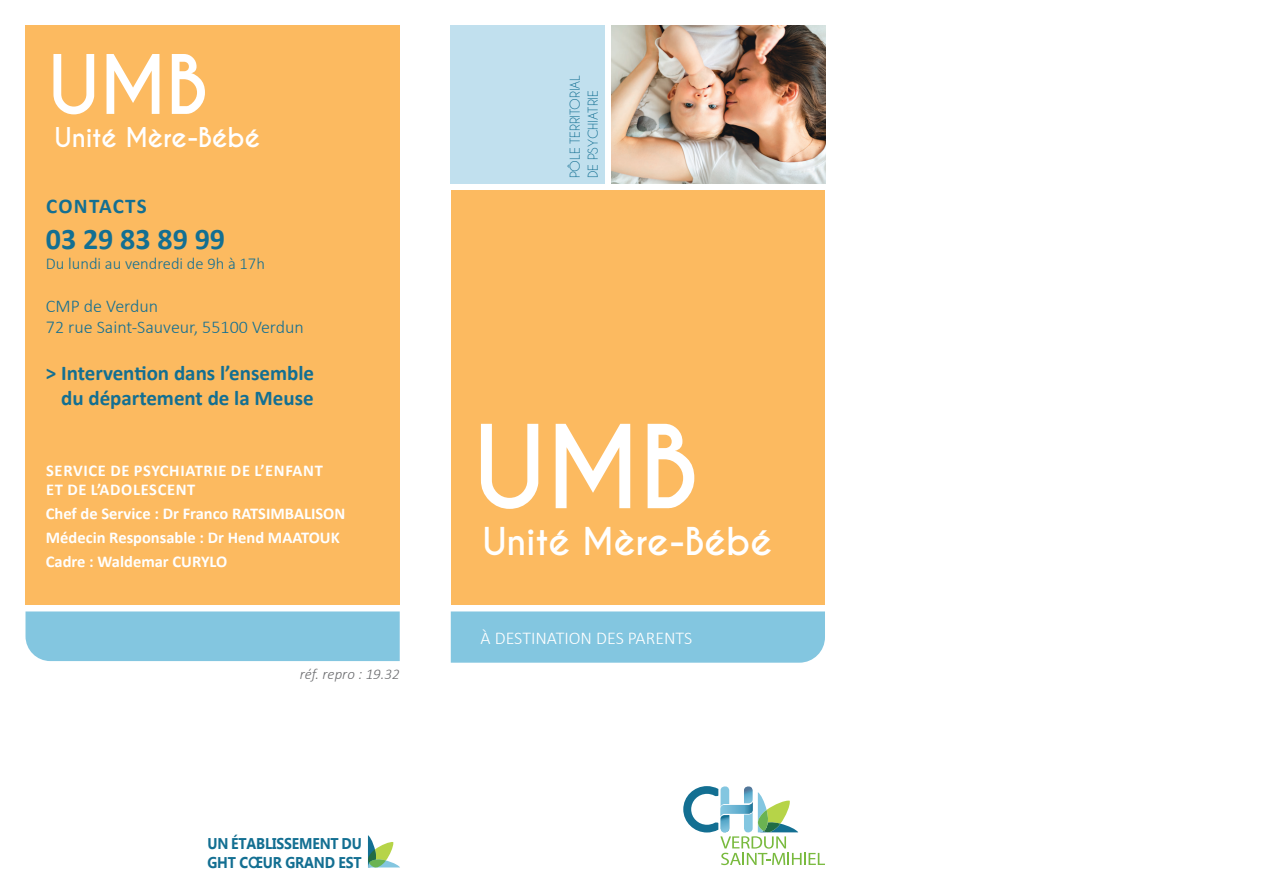
<style>
.page{position:relative;width:1263px;height:893px;background:#fff}
.page>*{position:absolute;margin:0;border:0;box-sizing:border-box;transform-origin:0 0}
.t1{font:700 108px "Caviar Dreams";color:#fff}
.t2{font:700 76.65px "Caviar Dreams";color:#fff}
.t3{font:700 36px "Caviar Dreams";letter-spacing:-.01em;color:#fff}
.t4{font:700 30px "Calibri";color:#136f92}
.t5{font:700 25.5px "Caviar Dreams";letter-spacing:-.01em;color:#fff}
.t6{font:700 21px/25.2px "Calibri";color:#136f92;text-align:right}
.t7{font:700 21px "Calibri";letter-spacing:.055em;color:#136f92}
.t8{font:300 18px/21.6px "Calibri";color:#136f92}
.t9{font:300 18px "Calibri";color:#fff}
.t10{font:700 16.5px/23.7px "Calibri";color:#fff}
.t11{font:700 16.5px/19.5px "Calibri";letter-spacing:.04em;color:#fff}
.t12{font:300 16.5px "Calibri";color:#136f92}
.t13{font:700 15.6px/18.6px "Microsoft New Tai Lue";letter-spacing:-.01em;color:#136f92;scale:.9 1}
.t14{font:italic 300 15px "Calibri";color:#6c6d70}
.t15{font:12.75px/18px "Caviar Dreams";letter-spacing:-.01em;color:#136f92}
.s1{font-family:"Century Gothic"}
</style>
<div class="page">
<div style="left:451px;top:190px;width:374px;height:415px;background:#fcba60"></div>
<div style="left:451px;top:26px;width:154px;height:158px;background:#c1e0ee"></div>
<img style="left:612px;top:26px;width:213px;height:158px">
<div style="left:451px;top:611px;width:374px;height:52px;background:#83c6e0"></div>
<svg style="left:683px;top:786px;width:142px;height:79px"></svg>
<div style="left:26px;top:26px;width:374px;height:579px;background:#fcba60"></div>
<div style="left:26px;top:611px;width:374px;height:50px;background:#83c6e0"></div>
<svg style="left:368px;top:835px;width:32px;height:33px"></svg>
<h2 class="t2" style="left:48px;top:39px;width:162px">UMB</h2>
<h3 class="t5" style="left:55px;top:122px;width:207px">Unité Mère-Bébé</h3>
<p class="t7" style="left:46px;top:191px;width:102px">CONTACTS</p>
<h3 class="t4" style="left:46px;top:218px;width:181px">03 29 83 89 99</h3>
<p class="t12" style="left:46px;top:253px;width:221px">Du lundi au vendredi de 9h à 17h</p>
<p class="t8" style="left:46px;top:295px;width:260px">CMP de Verdun<br>72 rue Saint-Sauveur, 55100 Verdun</p>
<p class="t6" style="left:46px;top:360px;width:270px">&gt; Intervention dans l’ensemble du département de la Meuse</p>
<p class="t11" style="left:46px;top:460px;width:278px">SERVICE DE PSYCHIATRIE DE L’ENFANT<br>ET DE L’ADOLESCENT</p>
<p class="t10" style="left:46px;top:501px;width:301px">Chef de Service : Dr Franco RATSIMBALISON<br>Médecin Responsable : Dr Hend MAATOUK<br>Cadre : Waldemar CURYLO</p>
<p class="t14" style="left:300px;top:664px;width:102px">réf. repro : 19.32</p>
<p class="t13" style="left:207px;top:835px;width:173px">UN ÉTABLISSEMENT DU<br>GHT C<span class="s1">Œ</span>UR GRAND EST</p>
<p class="t15" style="left:566px;top:178px;width:105px;rotate:-90deg">PÔLE TERRITORIAL<br>DE PSYCHIATRIE</p>
<h1 class="t1" style="left:473px;top:402px;width:228px">UMB</h1>
<h3 class="t3" style="left:483px;top:520px;width:291px">Unité Mère-Bébé</h3>
<p class="t9" style="left:480px;top:627px;width:213px">À DESTINATION DES PARENTS</p>
</div>
